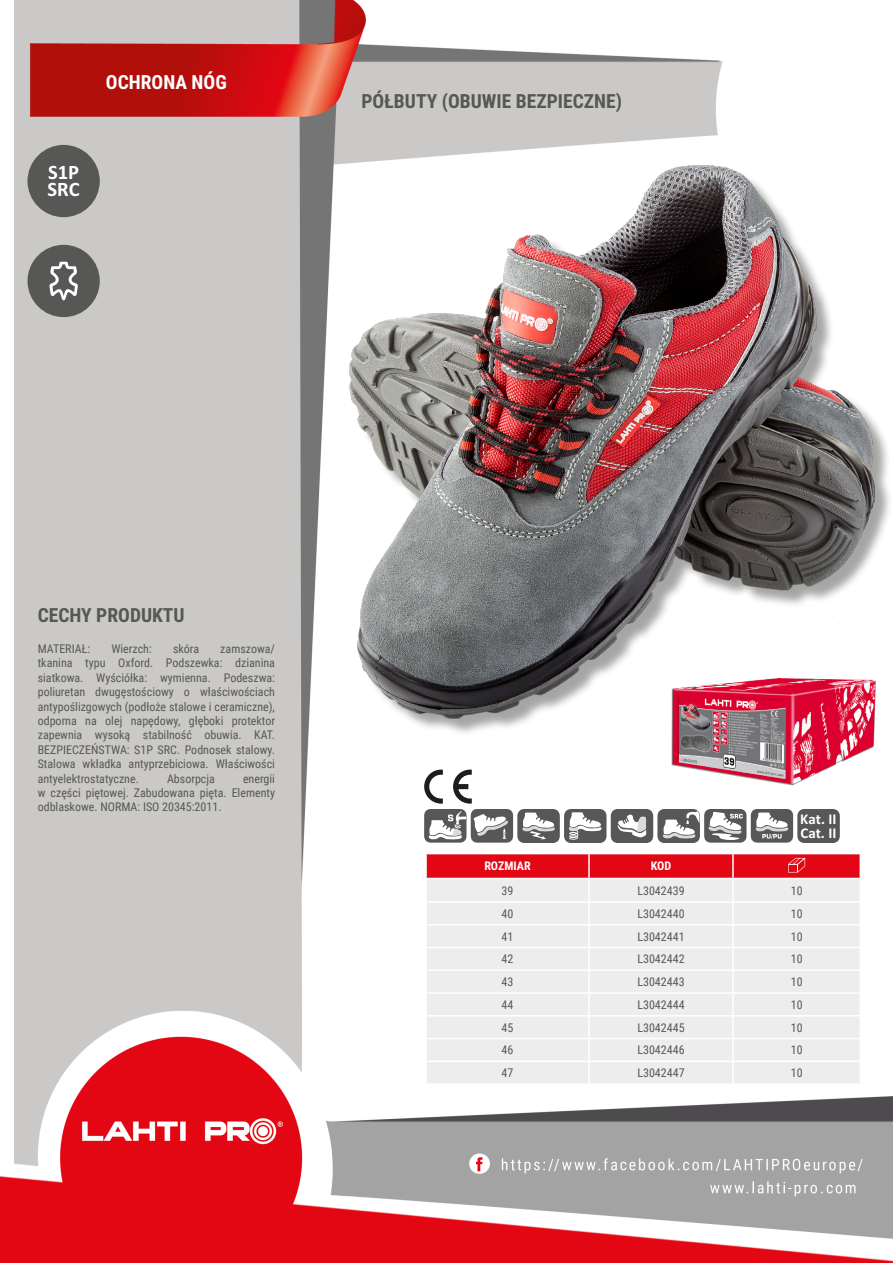
<style>
.page{position:relative;width:893px;height:1263px;background:#fff}
.page>*{position:absolute;margin:0;border:0;box-sizing:border-box;transform-origin:0 0}
.t1{font:700 20.55px/17.2px "Calibri Profix";color:#fff}
.Lewo_bez_dzielenia{font:700 19.5px "Roboto Condensed";color:#575756}
.MateriaĹ__CECHY{font:700 19.5px "Roboto Condensed";color:#575756}
.NagĹ_Ăłwek{font:700 19.5px "Roboto Condensed";color:#fff}
.t2{font:700 15px/13.8px "Calibri Profix";color:#fff}
.Opisy{font:12px/14.4px "Roboto Condensed";color:#575756;text-align:justify}
.Indeks{font:12px "Roboto Condensed";color:#575756}
.Center{font:12px "Roboto Condensed";color:#575756}
.Tabelka_nagĹ_Ăłwek{font:700 12px "Roboto Condensed";color:#fff}
</style>
<div class="page">
<img style="left:0;top:0;width:893px;height:1263px">
<div style="left:27px;top:145px;width:73px;height:72px;background:#575756;border-radius:50%"></div>
<div style="left:27px;top:245px;width:73px;height:72px;background:#575756;border-radius:50%"></div>
<div style="left:352px;top:169px;width:541px;height:567px;background:#1d1d1b;opacity:.4"></div>
<img style="left:350px;top:166px;width:525px;height:553px">
<hr style="left:425px;top:854px;width:2px;height:24px;background:#fff">
<hr style="left:425px;top:879px;width:2px;height:22px;background:#fff">
<hr style="left:425px;top:903px;width:2px;height:21px;background:#fff">
<hr style="left:425px;top:925px;width:2px;height:22px;background:#fff">
<hr style="left:425px;top:948px;width:2px;height:21px;background:#fff">
<hr style="left:425px;top:971px;width:2px;height:21px;background:#fff">
<hr style="left:425px;top:994px;width:2px;height:21px;background:#fff">
<hr style="left:425px;top:1016px;width:2px;height:22px;background:#fff">
<hr style="left:425px;top:1039px;width:2px;height:21px;background:#fff">
<hr style="left:425px;top:1062px;width:2px;height:21px;background:#fff">
<hr style="left:425px;top:853px;width:164px;height:1px;background:#fff">
<hr style="left:425px;top:878px;width:164px;height:1px;background:#fff">
<hr style="left:425px;top:901px;width:164px;height:2px;background:#fff">
<hr style="left:425px;top:924px;width:164px;height:1px;background:#fff">
<hr style="left:425px;top:947px;width:164px;height:1px;background:#fff">
<hr style="left:425px;top:969px;width:164px;height:2px;background:#fff">
<hr style="left:425px;top:992px;width:164px;height:2px;background:#fff">
<hr style="left:425px;top:1015px;width:164px;height:1px;background:#fff">
<hr style="left:425px;top:1038px;width:164px;height:1px;background:#fff">
<hr style="left:425px;top:1060px;width:164px;height:2px;background:#fff">
<hr style="left:425px;top:1083px;width:164px;height:2px;background:#fff">
<hr style="left:589px;top:1083px;width:144px;height:2px;background:#fff">
<hr style="left:733px;top:1083px;width:128px;height:2px;background:#fff">
<svg style="left:426px;top:853px;width:435px;height:230px;background:#edd7d8"></svg>
<div style="left:424px;top:809px;width:42px;height:34px;background:#575756;border-radius:7px"></div>
<svg style="left:429px;top:811px;width:37px;height:29px"></svg>
<div style="left:471px;top:809px;width:42px;height:34px;background:#575756;border-radius:7px"></div>
<svg style="left:473px;top:814px;width:35px;height:25px"></svg>
<div style="left:517px;top:809px;width:43px;height:34px;background:#575756;border-radius:7px"></div>
<svg style="left:522px;top:812px;width:33px;height:27px"></svg>
<div style="left:564px;top:809px;width:42px;height:34px;background:#575756;border-radius:7px"></div>
<svg style="left:569px;top:812px;width:33px;height:28px"></svg>
<div style="left:611px;top:809px;width:42px;height:34px;background:#575756;border-radius:7px"></div>
<svg style="left:618px;top:815px;width:29px;height:23px"></svg>
<div style="left:657px;top:809px;width:43px;height:34px;background:#575756;border-radius:7px"></div>
<svg style="left:663px;top:809px;width:36px;height:30px"></svg>
<div style="left:704px;top:809px;width:42px;height:34px;background:#575756;border-radius:7px"></div>
<svg style="left:708px;top:811px;width:35px;height:29px"></svg>
<div style="left:751px;top:809px;width:42px;height:34px;background:#575756;border-radius:7px"></div>
<svg style="left:755px;top:812px;width:34px;height:27px"></svg>
<div style="left:797px;top:809px;width:43px;height:34px;background:#575756;border-radius:7px"></div>
<svg style="left:453px;top:769px;width:19px;height:35px"></svg>
<svg style="left:424px;top:769px;width:19px;height:35px"></svg>
<svg style="left:49px;top:261px;width:29px;height:40px"></svg>
<img style="left:672px;top:678px;width:204px;height:107px">
<p class="NagĹ_Ăłwek" style="left:106px;top:69px;width:122px">OCHRONA NÓG</p>
<p class="t1" style="left:48px;top:163px;width:34px">S1P<br>SRC</p>
<p class="Lewo_bez_dzielenia" style="left:361px;top:88px;width:262px">PÓŁBUTY (OBUWIE BEZPIECZNE)</p>
<p class="MateriaĹ__CECHY" style="left:38px;top:601px;width:148px">CECHY PRODUKTU</p>
<p class="Opisy" style="left:38px;top:641px;width:54px">MATERIAŁ:</p>
<p class="Opisy" style="left:111px;top:641px;width:42px">Wierzch:</p>
<p class="Opisy" style="left:173px;top:641px;width:28px">skóra</p>
<p class="Opisy" style="left:38px;top:641px;width:239px;text-indent:183px">zamszowa/ tkanina typu Oxford. Podszewka: dzianina siatkowa. Wyściółka: wymienna. Podeszwa: poliuretan dwugęstościowy o właściwościach antypoślizgowych (podłoże stalowe i ceramiczne), odporna na olej napędowy, głęboki protektor zapewnia wysoką stabilność obuwia. KAT.<br>BEZPIECZEŃSTWA: S1P SRC. Podnosek stalowy.<br>Stalowa wkładka antyprzebiciowa. Właściwości antyelektrostatyczne.</p>
<p class="Opisy" style="left:167px;top:771px;width:49px">Absorpcja</p>
<p class="Opisy" style="left:38px;top:771px;width:239px;text-indent:205px">energii w części piętowej. Zabudowana pięta. Elementy odblaskowe. NORMA: ISO 20345:2011.</p>
<p class="t2" style="left:800px;top:811px;width:38px">Kat. II<br>Cat. II</p>
<p class="Tabelka_nagĹ_Ăłwek" style="left:484px;top:858px;width:48px">ROZMIAR</p>
<p class="Tabelka_nagĹ_Ăłwek" style="left:651px;top:858px;width:22px">KOD</p>
<p class="Center" style="left:502px;top:882px;width:13px">39</p>
<p class="Indeks" style="left:637px;top:882px;width:49px">L3042439</p>
<p class="Center" style="left:791px;top:882px;width:13px">10</p>
<p class="Center" style="left:502px;top:905px;width:13px">40</p>
<p class="Indeks" style="left:637px;top:905px;width:49px">L3042440</p>
<p class="Center" style="left:791px;top:905px;width:13px">10</p>
<p class="Center" style="left:502px;top:928px;width:13px">41</p>
<p class="Indeks" style="left:637px;top:928px;width:49px">L3042441</p>
<p class="Center" style="left:791px;top:928px;width:13px">10</p>
<p class="Center" style="left:502px;top:951px;width:13px">42</p>
<p class="Indeks" style="left:637px;top:951px;width:49px">L3042442</p>
<p class="Center" style="left:791px;top:951px;width:13px">10</p>
<p class="Center" style="left:502px;top:973px;width:13px">43</p>
<p class="Indeks" style="left:637px;top:973px;width:49px">L3042443</p>
<p class="Center" style="left:791px;top:973px;width:13px">10</p>
<p class="Center" style="left:502px;top:996px;width:13px">44</p>
<p class="Indeks" style="left:637px;top:996px;width:49px">L3042444</p>
<p class="Center" style="left:791px;top:996px;width:13px">10</p>
<p class="Center" style="left:502px;top:1019px;width:13px">45</p>
<p class="Indeks" style="left:637px;top:1019px;width:49px">L3042445</p>
<p class="Center" style="left:791px;top:1019px;width:13px">10</p>
<p class="Center" style="left:502px;top:1042px;width:13px">46</p>
<p class="Indeks" style="left:637px;top:1042px;width:49px">L3042446</p>
<p class="Center" style="left:791px;top:1042px;width:13px">10</p>
<p class="Center" style="left:502px;top:1064px;width:13px">47</p>
<p class="Indeks" style="left:637px;top:1064px;width:49px">L3042447</p>
<p class="Center" style="left:791px;top:1064px;width:13px">10</p>
</div>
